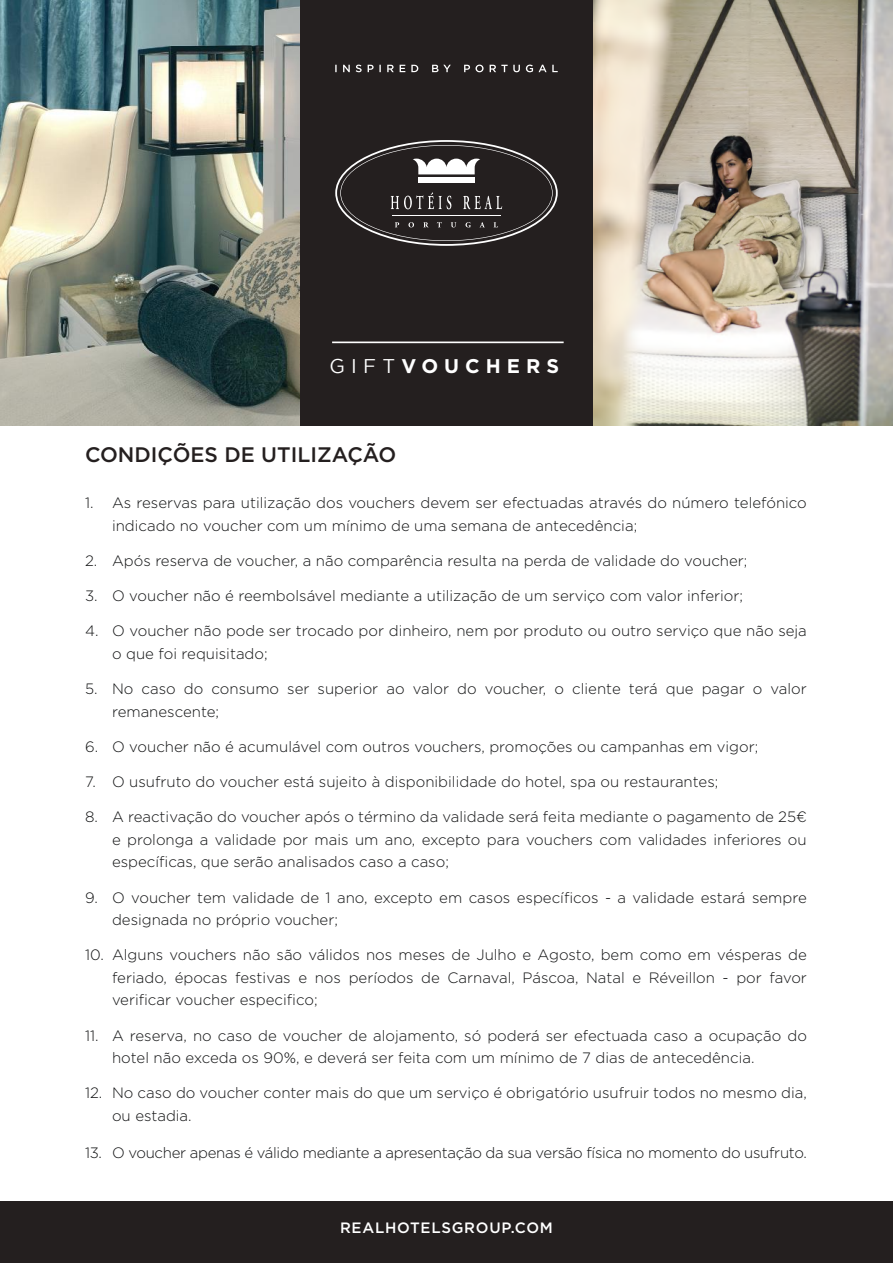
<style>
.page{position:relative;width:893px;height:1263px;background:#fff}
.page>*{position:absolute;margin:0;border:0;box-sizing:border-box;transform-origin:0 0}
.t1{font:500 21px "Gotham";color:#241f1f}
.t2{font:700 19.8px "Gotham";letter-spacing:.3em;color:#fff}
.t3{font:300 15px/22.5px "Gotham";color:#111213}
.t4{font:300 15px "Gotham";letter-spacing:-.02em;color:#111213}
.t5{font:500 15px "Gotham";letter-spacing:.05em;color:#fff}
.s1{font-weight:400}
</style>
<div class="page">
<div style="left:0;top:1201px;width:893px;height:62px;background:#241f1f"></div>
<img style="left:593px;top:0;width:300px;height:425px">
<div style="left:300px;top:0;width:293px;height:425px;background:#241f1f"></div>
<svg style="left:335px;top:140px;width:223px;height:106px"></svg>
<svg style="left:335px;top:65px;width:223px;height:7px"></svg>
<hr style="left:332px;top:341px;width:232px;height:2px;background:#fff">
<img style="left:0;top:0;width:300px;height:425px">
<h2 class="t2" style="left:329px;top:352px;width:231px"><span class="s1">GIFT</span>VOUCHERS</h2>
<h1 class="t1" style="left:85px;top:440px;width:313px">CONDIÇÕES DE UTILIZAÇÃO</h1>
<p class="t3" style="left:112px;top:491px;width:696px;text-indent:-27px">1. As reservas para utilização dos vouchers devem ser efectuadas através do número telefónico indicado no voucher com um mínimo de uma semana de antecedência;</p>
<p class="t3" style="left:85px;top:549px;width:664px">2. Após reserva de voucher, a não comparência resulta na perda de validade do voucher;</p>
<p class="t3" style="left:85px;top:584px;width:660px">3. O voucher não é reembolsável mediante a utilização de um serviço com valor inferior;</p>
<p class="t3" style="left:112px;top:619px;width:696px;text-indent:-27px">4. O voucher não pode ser trocado por dinheiro, nem por produto ou outro serviço que não seja o que foi requisitado;</p>
<p class="t3" style="left:112px;top:677px;width:696px;text-indent:-27px">5. No caso do consumo ser superior ao valor do voucher, o cliente terá que pagar o valor remanescente;</p>
<p class="t3" style="left:85px;top:735px;width:675px">6. O voucher não é acumulável com outros vouchers, promoções ou campanhas em vigor;</p>
<p class="t3" style="left:85px;top:770px;width:635px">7. O usufruto do voucher está sujeito à disponibilidade do hotel, spa ou restaurantes;</p>
<p class="t3" style="left:112px;top:805px;width:696px;text-align:justify;text-indent:-27px">8. A reactivação do voucher após o término da validade será feita mediante o pagamento de 25€ e prolonga a validade por mais um ano, excepto para vouchers com validades inferiores ou específicas, que serão analisados caso a caso;</p>
<p class="t3" style="left:112px;top:886px;width:696px;text-indent:-27px">9. O voucher tem validade de 1 ano, excepto em casos específicos - a validade estará sempre designada no próprio voucher;</p>
<p class="t3" style="left:112px;top:943px;width:696px;text-align:justify;text-indent:-27px">10. Alguns vouchers não são válidos nos meses de Julho e Agosto, bem como em vésperas de feriado, épocas festivas e nos períodos de Carnaval, Páscoa, Natal e Réveillon - por favor verificar voucher especifico;</p>
<p class="t3" style="left:112px;top:1024px;width:696px;text-indent:-27px">11. A reserva, no caso de voucher de alojamento, só poderá ser efectuada caso a ocupação do hotel não exceda os 90%, e deverá ser feita com um mínimo de 7 dias de antecedência.</p>
<p class="t3" style="left:112px;top:1081px;width:696px;text-indent:-27px">12. No caso do voucher conter mais do que um serviço é obrigatório usufruir todos no mesmo dia, ou estadia.</p>
<p class="t4" style="left:85px;top:1143px;width:723px">13. O voucher apenas é válido mediante a apresentação da sua versão física no momento do usufruto.</p>
<p class="t5" style="left:340px;top:1218px;width:214px">REALHOTELSGROUP.COM</p>
</div>
